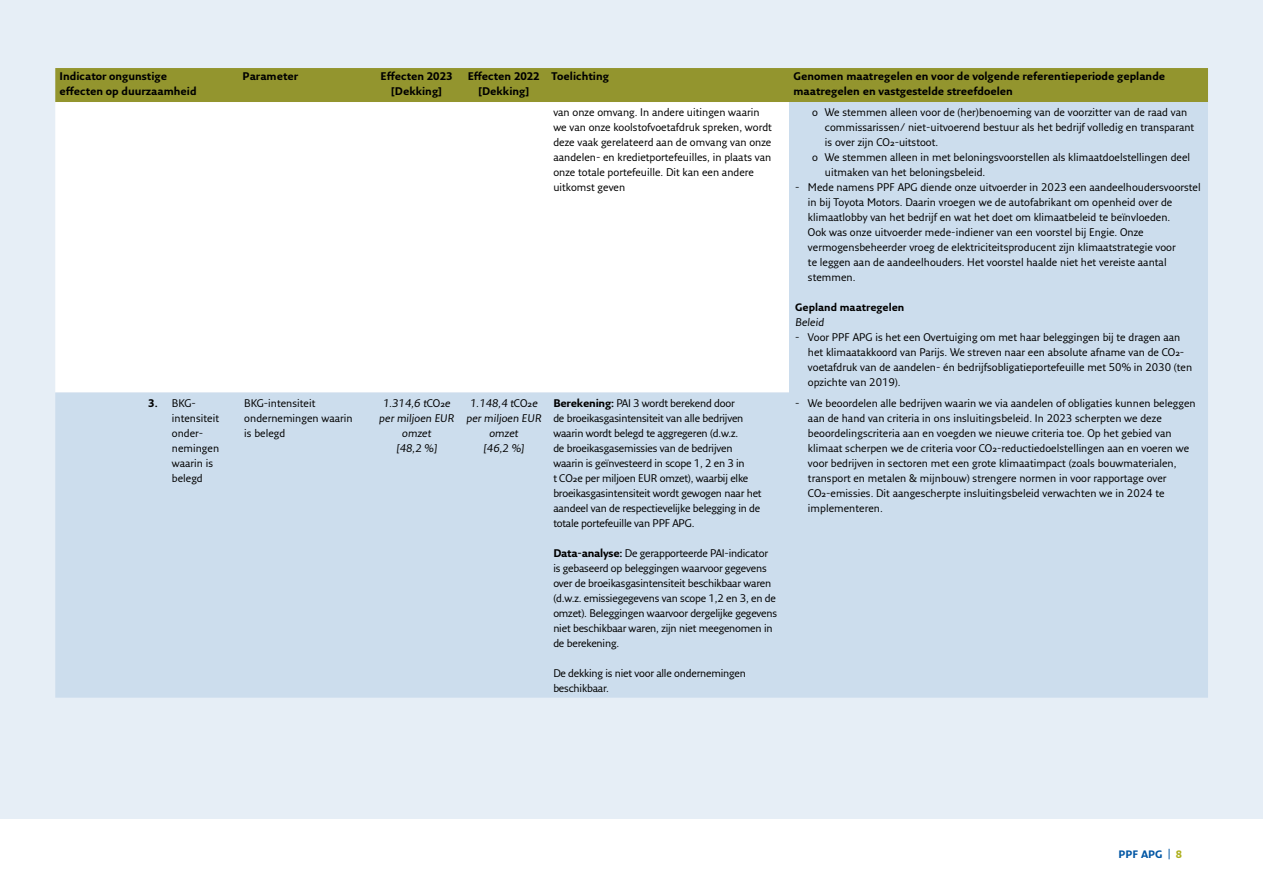
<style>
.page{position:relative;width:1263px;height:893px;background:#fff}
.page>*{position:absolute;margin:0;border:0;box-sizing:border-box;transform-origin:0 0}
.t1{font:10.8px/15px "Fresco Sans Pro";color:#000}
.t2{font:10.8px/15px "Fresco Sans Pro";letter-spacing:-.02em;color:#000}
.t3{font:700 10.8px/15px "Fresco Sans Plus Pro";color:#000}
.t4{font:700 10.5px "Fresco Sans Plus Pro";color:#000}
.t5{font:700 10.5px "Fresco Sans Plus Pro";color:#0056a4}
.s1{font-family:"Fresco Sans Plus Pro";font-weight:700}
.s2{color:#adaf1b}
</style>
<div class="page">
<div style="left:0;top:0;width:1263px;height:819px;background:#e6eef6"></div>
<div style="left:55px;top:68px;width:1153px;height:34px;background:#93952e"></div>
<div style="left:55px;top:102px;width:734px;height:290px;background:#fff"></div>
<div style="left:789px;top:102px;width:419px;height:290px;background:#ccdded"></div>
<div style="left:55px;top:392px;width:1153px;height:306px;background:#ccdded"></div>
<p class="t3" style="left:60px;top:69px;width:139px">Indicator ongunstige effecten op duurzaamheid</p>
<p class="t3" style="left:243px;top:69px;width:57px">Parameter</p>
<p class="t3" style="left:381px;top:69px;width:73px;text-align:center">Effecten 2023 [Dekking]</p>
<p class="t3" style="left:468px;top:69px;width:73px;text-align:center">Effecten 2022 [Dekking]</p>
<p class="t3" style="left:552px;top:69px;width:59px">Toelichting</p>
<p class="t3" style="left:793px;top:69px;width:373px">Genomen maatregelen en voor de volgende referentieperiode geplande maatregelen en vastgestelde streefdoelen</p>
<p class="t1" style="left:553px;top:105px;width:220px">van onze omvang. In andere uitingen waarin we van onze koolstofvoetafdruk spreken, wordt deze vaak gerelateerd aan de omvang van onze aandelen- en kredietportefeuilles, in plaats van onze totale portefeuille. Dit kan een andere uitkomst geven</p>
<p class="t1" style="left:812px;top:105px;width:377px">o We stemmen alleen voor de (her)benoeming van de voorzitter van de raad van</p>
<p class="t1" style="left:825px;top:120px;width:371px">commissarissen/ niet-uitvoerend bestuur als het bedrijf volledig en transparant</p>
<p class="t1" style="left:825px;top:135px;width:115px">is over zijn CO₂-uitstoot.</p>
<p class="t1" style="left:812px;top:150px;width:380px">o We stemmen alleen in met beloningsvoorstellen als klimaatdoelstellingen deel</p>
<p class="t1" style="left:825px;top:165px;width:162px">uitmaken van het beloningsbeleid.</p>
<p class="t1" style="left:808px;top:180px;width:394px;text-indent:-13px">- Mede namens PPF APG diende onze uitvoerder in 2023 een aandeelhoudersvoorstel in bij Toyota Motors. Daarin vroegen we de autofabrikant om openheid over de klimaatlobby van het bedrijf en wat het doet om klimaatbeleid te beïnvloeden.<br>Ook was onze uitvoerder mede-indiener van een voorstel bij Engie. Onze vermogensbeheerder vroeg de elektriciteitsproducent zijn klimaatstrategie voor<br>te leggen aan de aandeelhouders. Het voorstel haalde niet het vereiste aantal stemmen.</p>
<p class="t4" style="left:795px;top:301px;width:111px">Gepland maatregelen</p>
<p class="t1" style="left:795px;top:315px;width:32px">Beleid</p>
<p class="t1" style="left:808px;top:330px;width:386px;text-indent:-13px">- Voor PPF APG is het een Overtuiging om met haar beleggingen bij te dragen aan het klimaatakkoord van Parijs. We streven naar een absolute afname van de CO2- voetafdruk van de aandelen- én bedrijfsobligatieportefeuille met 50% in 2030 (ten opzichte van 2019).</p>
<p class="t1" style="left:172px;top:395px;width:49px;text-indent:-24px"><span class="s1">3.</span> BKG&shy;intensiteit onder&shy;nemingen waarin is belegd</p>
<p class="t1" style="left:244px;top:395px;width:110px">BKG-intensiteit ondernemingen waarin is belegd</p>
<p class="t1" style="left:379px;top:395px;width:78px;text-align:center">1.314,6 tCO2e per miljoen EUR omzet<br>[48,2 %]</p>
<p class="t1" style="left:466px;top:395px;width:78px;text-align:center">1.148,4 tCO2e per miljoen EUR omzet<br>[46,2 %]</p>
<p class="t2" style="left:553px;top:395px;width:210px"><span class="s1">Berekening:</span> PAI 3 wordt berekend door<br>de broeikasgasintensiteit van alle bedrijven waarin wordt belegd te aggregeren (d.w.z.<br>de broeikasgasemissies van de bedrijven waarin is geïnvesteerd in scope 1, 2 en 3 in<br>t CO2e per miljoen EUR omzet), waarbij elke broeikasgasintensiteit wordt gewogen naar het aandeel van de respectievelijke belegging in de totale portefeuille van PPF APG.</p>
<p class="t2" style="left:553px;top:545px;width:225px"><span class="s1">Data-analyse:</span> De gerapporteerde PAI-indicator is gebaseerd op beleggingen waarvoor gegevens over de broeikasgasintensiteit beschikbaar waren (d.w.z. emissiegegevens van scope 1,2 en 3, en de omzet). Beleggingen waarvoor dergelijke gegevens niet beschikbaar waren, zijn niet meegenomen in de berekening.</p>
<p class="t2" style="left:553px;top:665px;width:194px">De dekking is niet voor alle ondernemingen beschikbaar.</p>
<p class="t1" style="left:808px;top:395px;width:389px;text-indent:-13px">- We beoordelen alle bedrijven waarin we via aandelen of obligaties kunnen beleggen aan de hand van criteria in ons insluitingsbeleid. In 2023 scherpten we deze beoordelingscriteria aan en voegden we nieuwe criteria toe. Op het gebied van klimaat scherpen we de criteria voor CO2-reductiedoelstellingen aan en voeren we voor bedrijven in sectoren met een grote klimaatimpact (zoals bouwmaterialen, transport en metalen &amp; mijnbouw) strengere normen in voor rapportage over CO2-emissies. Dit aangescherpte insluitingsbeleid verwachten we in 2024 te implementeren.</p>
<p class="t5" style="left:1118px;top:848px;width:65px">PPF APG | <span class="s2">8</span></p>
</div>
